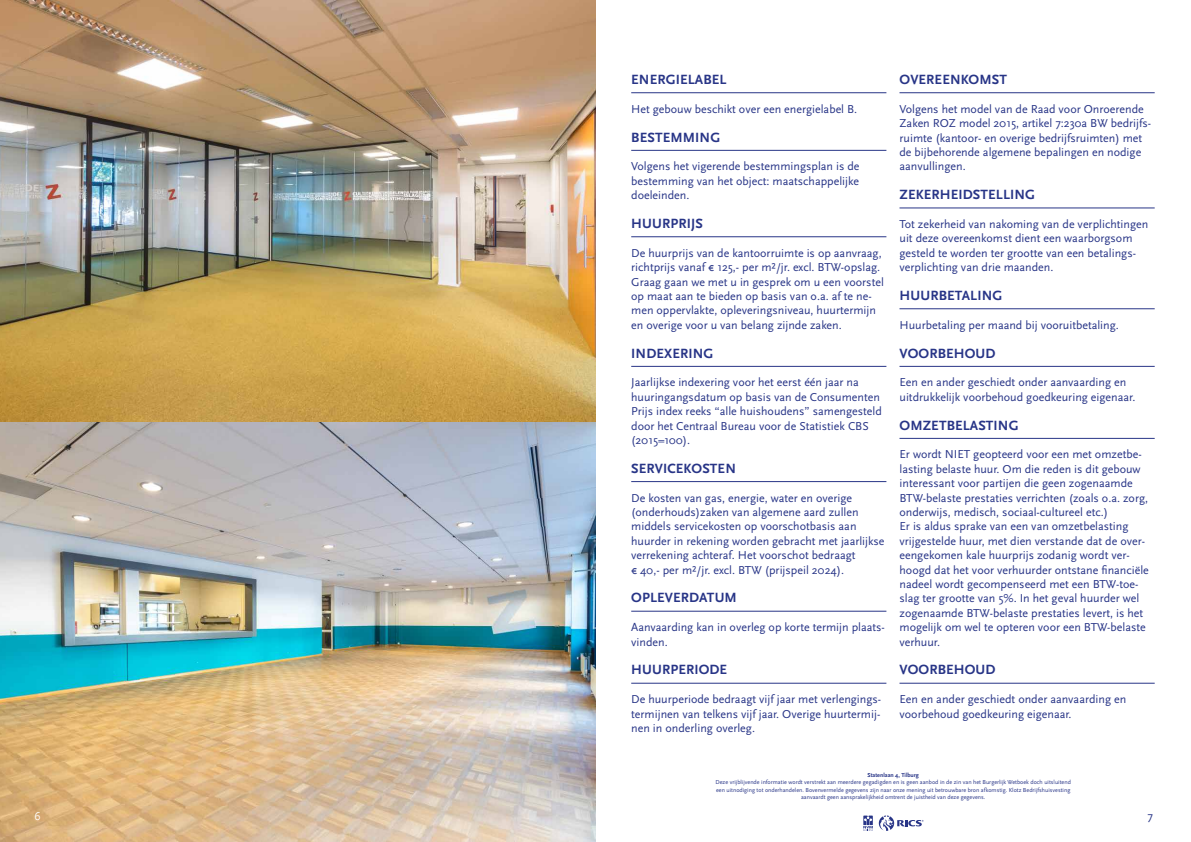
<style>
.page{position:relative;width:1191px;height:842px;background:#fff}
.page>*{position:absolute;margin:0;border:0;box-sizing:border-box;transform-origin:0 0}
.t1{font:700 14px "Scala Sans Pro";letter-spacing:.01em;color:#283587}
.t2{font:12px/14.4px "Scala Sans Pro";color:#283587}
.t3{font:12px "Scala Sans Pro";color:#fff}
.t4{font:6px/7.2px "Scala Sans Pro";color:#283587;text-align:center}
.t5{font:700 6px "Scala Sans Pro";color:#283587}
</style>
<div class="page">
<svg style="left:863px;top:815px;width:60px;height:16px"></svg>
<img style="left:0;top:0;width:595px;height:842px">
<hr style="left:631px;top:92px;width:255px;height:1px;background:#283587">
<hr style="left:631px;top:150px;width:255px;height:1px;background:#283587">
<hr style="left:631px;top:236px;width:255px;height:1px;background:#283587">
<hr style="left:631px;top:366px;width:255px;height:1px;background:#283587">
<hr style="left:631px;top:481px;width:255px;height:1px;background:#283587">
<hr style="left:631px;top:611px;width:255px;height:1px;background:#283587">
<hr style="left:631px;top:683px;width:255px;height:1px;background:#283587">
<hr style="left:899px;top:92px;width:255px;height:1px;background:#283587">
<hr style="left:899px;top:208px;width:255px;height:1px;background:#283587">
<hr style="left:899px;top:308px;width:255px;height:1px;background:#283587">
<hr style="left:899px;top:366px;width:255px;height:1px;background:#283587">
<hr style="left:899px;top:438px;width:255px;height:1px;background:#283587">
<hr style="left:899px;top:683px;width:255px;height:1px;background:#283587">
<p class="t1" style="left:631px;top:71px;width:97px">ENERGIELABEL</p>
<p class="t2" style="left:631px;top:102px;width:227px">Het gebouw beschikt over een energielabel B.</p>
<p class="t1" style="left:631px;top:129px;width:90px">BESTEMMING</p>
<p class="t2" style="left:631px;top:159px;width:230px;text-align:justify">Volgens het vigerende bestemmingsplan is de bestemming van het object: maatschappelijke doeleinden.</p>
<p class="t1" style="left:631px;top:215px;width:73px">HUURPRIJS</p>
<p class="t2" style="left:631px;top:246px;width:254px">De huurprijs van de kantoorruimte is op aanvraag, richtprijs vanaf € 125,- per m²/jr. excl. BTW-opslag.<br>Graag gaan we met u in gesprek om u een voorstel op maat aan te bieden op basis van o.a. af te ne&shy;men oppervlakte, opleveringsniveau, huurtermijn en overige voor u van belang zijnde zaken.</p>
<p class="t1" style="left:631px;top:345px;width:84px">INDEXERING</p>
<p class="t2" style="left:631px;top:375px;width:252px">Jaarlijkse indexering voor het eerst één jaar na huuringangsdatum op basis van de Consumenten Prijs index reeks “alle huishoudens” samengesteld door het Centraal Bureau voor de Statistiek CBS (2015=100).</p>
<p class="t1" style="left:631px;top:460px;width:106px">SERVICEKOSTEN</p>
<p class="t2" style="left:631px;top:491px;width:255px">De kosten van gas, energie, water en overige (onderhouds)zaken van algemene aard zullen middels servicekosten op voorschotbasis aan huurder in rekening worden gebracht met jaarlijkse verrekening achteraf. Het voorschot bedraagt<br>€ 40,- per m²/jr. excl. BTW (prijspeil 2024).</p>
<p class="t1" style="left:631px;top:590px;width:107px">OPLEVERDATUM</p>
<p class="t2" style="left:631px;top:620px;width:255px">Aanvaarding kan in overleg op korte termijn plaats&shy;vinden.</p>
<p class="t1" style="left:631px;top:662px;width:97px">HUURPERIODE</p>
<p class="t2" style="left:631px;top:692px;width:251px;text-align:justify">De huurperiode bedraagt vijf jaar met verlengings&shy;termijnen van telkens vijf jaar. Overige huurtermij&shy;nen in onderling overleg.</p>
<p class="t1" style="left:899px;top:71px;width:109px">OVEREENKOMST</p>
<p class="t2" style="left:899px;top:102px;width:253px">Volgens het model van de Raad voor Onroerende Zaken ROZ model 2015, artikel 7:230a BW bedrijfs&shy;ruimte (kantoor- en overige bedrijfsruimten) met de bijbehorende algemene bepalingen en nodige aanvullingen.</p>
<p class="t1" style="left:899px;top:187px;width:137px">ZEKERHEIDSTELLING</p>
<p class="t2" style="left:899px;top:217px;width:250px">Tot zekerheid van nakoming van de verplichtingen uit deze overeenkomst dient een waarborgsom gesteld te worden ter grootte van een betalings&shy;verplichting van drie maanden.</p>
<p class="t1" style="left:899px;top:287px;width:104px">HUURBETALING</p>
<p class="t2" style="left:899px;top:318px;width:221px">Huurbetaling per maand bij vooruitbetaling.</p>
<p class="t1" style="left:899px;top:345px;width:97px">VOORBEHOUD</p>
<p class="t2" style="left:899px;top:375px;width:237px">Een en ander geschiedt onder aanvaarding en uitdrukkelijk voorbehoud goedkeuring eigenaar.</p>
<p class="t1" style="left:899px;top:417px;width:121px">OMZETBELASTING</p>
<p class="t2" style="left:899px;top:447px;width:251px">Er wordt NIET geopteerd voor een met omzetbe&shy;lasting belaste huur. Om die reden is dit gebouw interessant voor partijen die geen zogenaamde BTW-belaste prestaties verrichten (zoals o.a. zorg, onderwijs, medisch, sociaal-cultureel etc.)<br>Er is aldus sprake van een van omzetbelasting vrijgestelde huur, met dien verstande dat de over&shy;eengekomen kale huurprijs zodanig wordt ver&shy;hoogd dat het voor verhuurder ontstane financiële nadeel wordt gecompenseerd met een BTW-toe&shy;slag ter grootte van 5%. In het geval huurder wel zogenaamde BTW-belaste prestaties levert, is het mogelijk om wel te opteren voor een BTW-belaste verhuur.</p>
<p class="t1" style="left:899px;top:662px;width:97px">VOORBEHOUD</p>
<p class="t2" style="left:899px;top:692px;width:228px">Een en ander geschiedt onder aanvaarding en voorbehoud goedkeuring eigenaar.</p>
<p class="t5" style="left:867px;top:772px;width:53px">Statenlaan 4, Tilburg</p>
<p class="t4" style="left:715px;top:779px;width:357px">Deze vrijblijvende informatie wordt verstrekt aan meerdere gegadigden en is geen aanbod in de zin van het Burgerlijk Wetboek doch uitsluitend een uitnodiging tot onderhandelen. Bovenvermelde gegevens zijn naar onze mening uit betrouwbare bron afkomstig. Klotz Bedrijfshuisvesting aanvaardt geen aansprakelijkheid omtrent de juistheid van deze gegevens.</p>
<p class="t3" style="left:34px;top:809px;width:8px">6</p>
<p class="t2" style="left:1147px;top:808px;width:7px">7</p>
</div>
